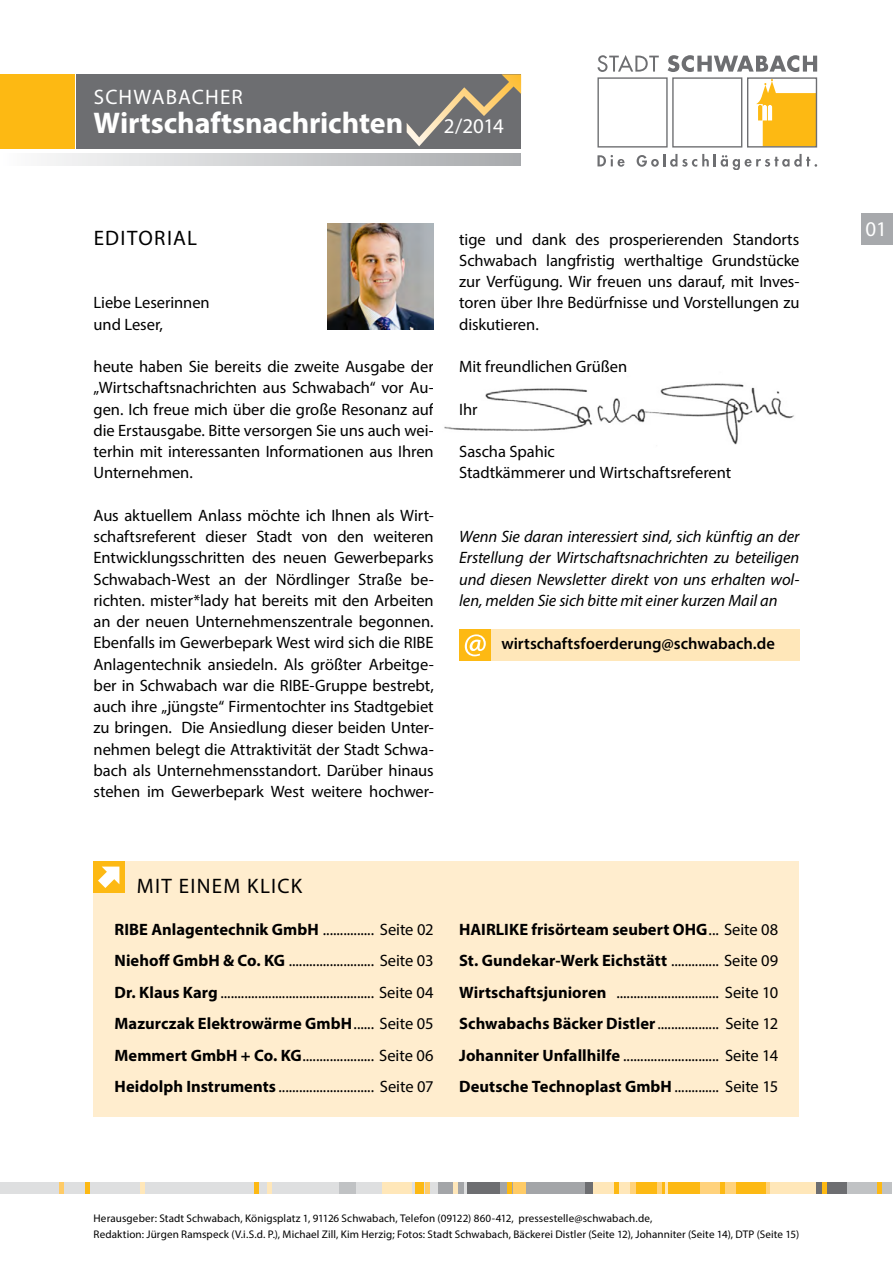
<style>
.page{position:relative;width:893px;height:1263px;background:#fff}
.page>*{position:absolute;margin:0;border:0;box-sizing:border-box;transform-origin:0 0}
.t1{font:700 30px "Myriad Pro";letter-spacing:-.005em;color:#fff}
.t2{font:21px "Myriad Pro";letter-spacing:.065em;color:#000}
.t3{font:21px "Myriad Pro";color:#fff}
.t4{font:16.5px/21.3px "Myriad Pro";letter-spacing:-.005em;color:#000;text-align:justify}
.t5{font:italic 16.5px/21.3px "Myriad Pro";letter-spacing:-.005em;color:#000;text-align:justify}
.t6{font:600 16.5px "Myriad Pro";color:#000}
.t7{font:11.1px/15.8px "Myriad Pro";letter-spacing:.01em;color:#000}
.s1{font-weight:700}
</style>
<div class="page">
<div style="left:0;top:1182px;width:890px;height:11px;background:#6d6e71"></div>
<div style="left:594px;top:1182px;width:222px;height:11px;background:#ffe7b9"></div>
<div style="left:630px;top:1182px;width:140px;height:11px;background:#ffd27c"></div>
<div style="left:0;top:1182px;width:466px;height:11px;background:#dedfe0"></div>
<div style="left:415px;top:1182px;width:8px;height:11px;background:#fdb913"></div>
<div style="left:254px;top:1182px;width:5px;height:11px;background:#fdb913"></div>
<hr style="left:85px;top:1182px;width:4px;height:11px;background:#fdb913">
<hr style="left:615px;top:1182px;width:4px;height:11px;background:#fdb913">
<hr style="left:721px;top:1182px;width:4px;height:11px;background:#fdb913">
<div style="left:339px;top:1182px;width:17px;height:11px;background:#c0c2c4"></div>
<div style="left:438px;top:1182px;width:26px;height:11px;background:#a3a5a8"></div>
<div style="left:848px;top:1182px;width:44px;height:11px;background:#c0c2c4"></div>
<hr style="left:426px;top:1182px;width:4px;height:11px;background:#ffcb66">
<hr style="left:60px;top:1182px;width:4px;height:11px;background:#ffcb66">
<div style="left:636px;top:1182px;width:63px;height:11px;background:#fdb913"></div>
<div style="left:736px;top:1182px;width:30px;height:11px;background:#fdb913"></div>
<hr style="left:657px;top:1182px;width:4px;height:11px;background:#ffd27c">
<svg style="left:666px;top:1182px;width:2px;height:11px"></svg>
<hr style="left:453px;top:1182px;width:4px;height:11px;background:#ffe7b9">
<hr style="left:267px;top:1182px;width:4px;height:11px;background:#ffe7b9">
<hr style="left:140px;top:1182px;width:4px;height:11px;background:#ffe7b9">
<div style="left:822px;top:1182px;width:5px;height:11px;background:#fdb913"></div>
<div style="left:877px;top:1182px;width:5px;height:11px;background:#fdb913"></div>
<div style="left:382px;top:1182px;width:29px;height:11px;background:#ffe7b9"></div>
<div style="left:500px;top:1182px;width:85px;height:11px;background:#a3a5a8"></div>
<div style="left:513px;top:1182px;width:13px;height:11px;background:#ffcb66"></div>
<hr style="left:508px;top:1182px;width:4px;height:11px;background:#fdb913">
<div style="left:861px;top:213px;width:32px;height:31px;background:#a7a9ac"></div>
<svg style="left:597px;top:155px;width:27px;height:12px"></svg>
<svg style="left:637px;top:154px;width:180px;height:16px"></svg>
<svg style="left:597px;top:55px;width:220px;height:93px"></svg>
<div style="left:77px;top:74px;width:444px;height:75px;background:#6d6e71"></div>
<div style="left:0;top:74px;width:74px;height:75px;background:#fdb913"></div>
<svg style="left:47px;top:153px;width:474px;height:13px;background:#cdcfd0"></svg>
<div style="left:94px;top:861px;width:705px;height:255px;background:#ffedce"></div>
<img style="left:327px;top:223px;width:107px;height:107px">
<div style="left:491px;top:629px;width:308px;height:32px;background:#ffe7b9"></div>
<div style="left:459px;top:629px;width:32px;height:32px;background:#fdb913"></div>
<svg style="left:465px;top:634px;width:21px;height:22px"></svg>
<div style="left:94px;top:861px;width:31px;height:32px;background:#fdb913"></div>
<svg style="left:98px;top:866px;width:21px;height:22px"></svg>
<img style="left:444px;top:383px;width:350px;height:62px">
<svg style="left:407px;top:74px;width:114px;height:72px"></svg>
<p class="t3" style="left:94px;top:84px;width:40px">Schwaba</p>
<p class="t3" style="left:192px;top:84px;width:27px">cher</p>
<h1 class="t1" style="left:94px;top:103px;width:311px">Wirtschaftsnachrichten</h1>
<p class="t3" style="left:444px;top:113px;width:62px">2/2014</p>
<p class="t2" style="left:94px;top:224px;width:72px">Editorial</p>
<p class="t4" style="left:94px;top:292px;width:118px">Liebe Leserinnen und Leser,</p>
<p class="t4" style="left:94px;top:356px;width:342px">heute haben Sie bereits die zweite Ausgabe der „Wirtschaftsnachrichten aus Schwabach“ vor Au&shy;gen. Ich freue mich über die große Resonanz auf die Erstausgabe. Bitte versorgen Sie uns auch wei&shy;terhin mit interessanten Informationen aus Ihren Unternehmen.</p>
<p class="t4" style="left:94px;top:504px;width:342px">Aus aktuellem Anlass möchte ich Ihnen als Wirt&shy;schaftsreferent dieser Stadt von den weiteren Entwicklungsschritten des neuen Gewerbeparks Schwabach-West an der Nördlinger Straße be&shy;richten. mister*lady hat bereits mit den Arbeiten an der neuen Unternehmenszentrale begonnen.<br>Ebenfalls im Gewerbepark West wird sich die RIBE Anlagentechnik ansiedeln. Als größter Arbeitge&shy;ber in Schwabach war die RIBE-Gruppe bestrebt, auch ihre „jüngste“ Firmentochter ins Stadtgebiet zu bringen. Die Ansiedlung dieser beiden Unter&shy;nehmen belegt die Attraktivität der Stadt Schwa&shy;bach als Unternehmensstandort. Darüber hinaus stehen im Gewerbepark West weitere hochwer-</p>
<p class="t4" style="left:459px;top:228px;width:342px">tige und dank des prosperierenden Standorts Schwabach langfristig werthaltige Grundstücke zur Verfügung. Wir freuen uns darauf, mit Inves&shy;toren über Ihre Bedürfnisse und Vorstellungen zu diskutieren.</p>
<p class="t4" style="left:459px;top:356px;width:170px">Mit freundlichen Grüßen</p>
<p class="t4" style="left:459px;top:398px;width:20px">Ihr</p>
<p class="t4" style="left:459px;top:441px;width:273px">Sascha Spahic<br>Stadtkämmerer und Wirtschaftsreferent</p>
<p class="t5" style="left:459px;top:526px;width:342px">Wenn Sie daran interessiert sind, sich künftig an der Erstellung der Wirtschaftsnachrichten zu beteiligen und diesen Newsletter direkt von uns erhalten wol&shy;len, melden Sie sich bitte mit einer kurzen Mail an</p>
<p class="t6" style="left:501px;top:632px;width:275px">wirtschaftsfoerderung@schwabach.de</p>
<p class="t2" style="left:137px;top:873px;width:55px">Mit einem</p>
<p class="t2" style="left:247px;top:873px;width:55px">Klick</p>
<p class="t4" style="left:115px;top:913px;width:320px;line-height:31.5px"><span class="s1">RIBE Anlagentechnik GmbH</span> ............... Seite 02<br><span class="s1">Niehoff GmbH &amp; Co. KG</span> ......................... Seite 03<br><span class="s1">Dr. Klaus Karg</span> ............................................. Seite 04<br><span class="s1">Mazurczak Elektrowärme GmbH</span>...... Seite 05<br><span class="s1">Memmert GmbH + Co. KG</span>..................... Seite 06<br><span class="s1">Heidolph Instruments</span> ............................ Seite 07</p>
<p class="t4" style="left:459px;top:913px;width:320px;line-height:31.5px"><span class="s1">HAIRLIKE frisörteam seubert OHG</span>... Seite 08<br><span class="s1">St. Gundekar-Werk Eichstätt</span> .............. Seite 09<br><span class="s1">Wirtschaftsjunioren</span> .............................. Seite 10<br><span class="s1">Schwabachs Bäcker Distler</span>.................. Seite 12<br><span class="s1">Johanniter Unfallhilfe</span> ............................ Seite 14<br><span class="s1">Deutsche Technoplast GmbH</span>............. Seite 15</p>
<p class="t7" style="left:94px;top:1210px;width:707px">Herausgeber: Stadt Schwabach, Königsplatz 1, 91126 Schwabach, Telefon (09122) 860-412, pressestelle@schwabach.de,<br>Redaktion: Jürgen Ramspeck (V.i.S.d. P.), Michael Zill, Kim Herzig; Fotos: Stadt Schwabach, Bäckerei Distler (Seite 12), Johanniter (Seite 14), DTP (Seite 15)</p>
<p class="t3" style="left:865px;top:215px;width:23px">01</p>
</div>
